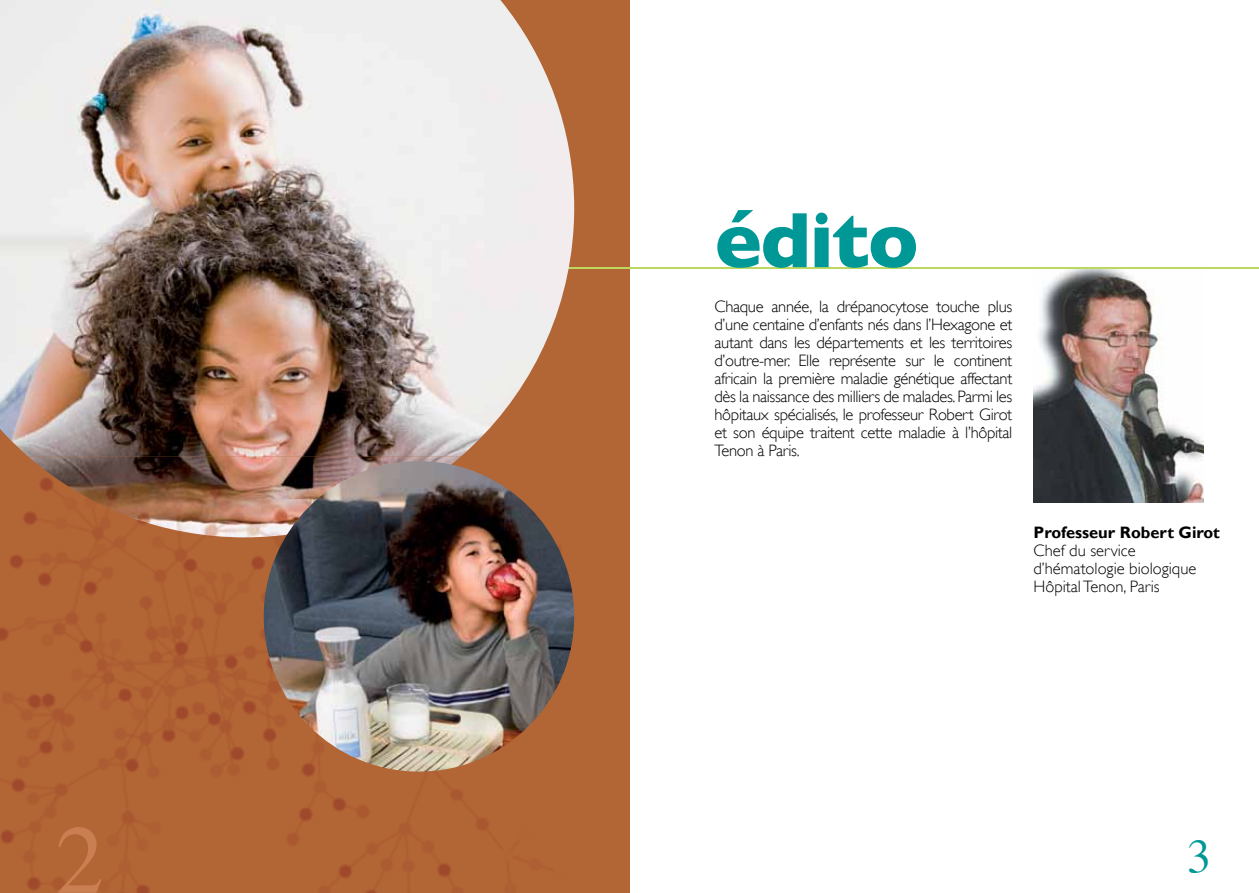
<style>
.page{position:relative;width:1259px;height:893px;background:#fff}
.page>*{position:absolute;margin:0;border:0;box-sizing:border-box;transform-origin:0 0}
.t1{font:97.5px "Times";color:#ca7f53}
.t2{font:700 79.5px "Gill Sans";color:#009897}
.t3{font:48px "Times";color:#009897}
.t4{font:300 16.5px/18px "Gill Sans";color:#000;text-align:justify}
.t5{font:700 16.5px "Gill Sans";color:#000}
</style>
<div class="page">
<div style="left:0;top:0;width:629px;height:893px;background:#b36635"></div>
<img style="left:1033px;top:269px;width:170px;height:234px">
<hr style="left:540px;top:267px;width:89px;height:2px;background:#bcd85f">
<hr style="left:629px;top:267px;width:630px;height:2px;background:#bcd85f">
<img style="left:0;top:0;width:574px;height:457px">
<img style="left:0;top:512px;width:102px;height:378px">
<img style="left:102px;top:537px;width:252px;height:240px">
<img style="left:120px;top:796px;width:368px;height:97px">
<img style="left:28px;top:457px;width:433px;height:80px">
<img style="left:264px;top:461px;width:310px;height:311px;border-radius:155px">
<h1 class="t1" style="left:55px;top:769px;width:50px">2</h1>
<h2 class="t2" style="left:714px;top:194px;width:206px">édito</h2>
<p class="t4" style="left:714px;top:297px;width:299px">Chaque année, la drépanocytose touche plus d’une centaine d’enfants nés dans l’Hexagone et autant dans les départements et les territoires d’outre-mer. Elle représente sur le continent africain la première maladie génétique affectant dès la naissance des milliers de malades. Parmi les hôpitaux spécialisés, le professeur Robert Girot et son équipe traitent cette maladie à l’hôpital Tenon à Paris.</p>
<p class="t5" style="left:1033px;top:522px;width:188px">Professeur Robert Girot</p>
<p class="t4" style="left:1033px;top:541px;width:164px;text-align:left">Chef du service d’hématologie biologique<br>Hôpital Tenon, Paris</p>
<h3 class="t3" style="left:1187px;top:812px;width:25px">3</h3>
</div>
